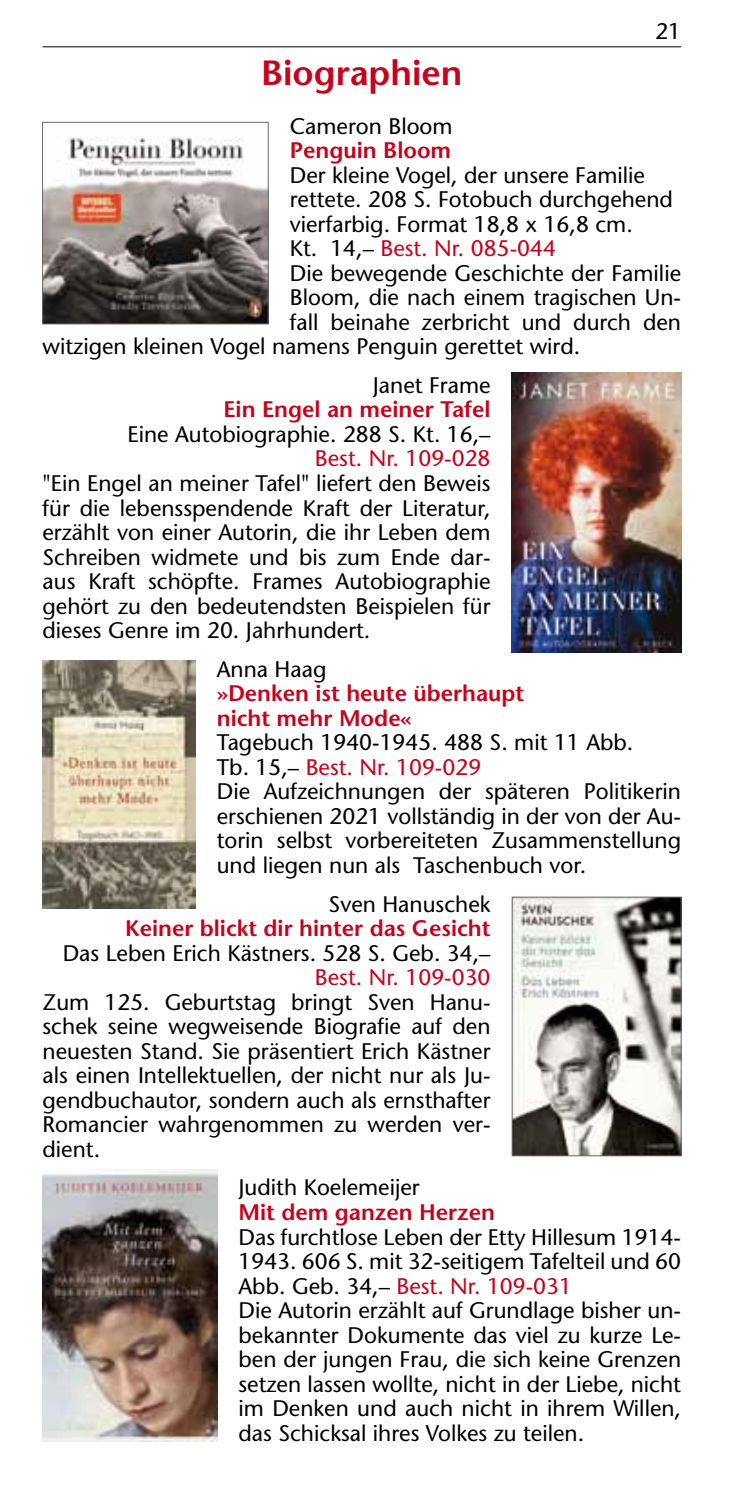
<style>
.page{position:relative;width:745px;height:1489px;background:#fff}
.page>*{position:absolute;margin:0;border:0;box-sizing:border-box;transform-origin:0 0}
.t1{font:600 35px "Stone Sans";color:#c90019}
.t2{font:22.5px/24.5px "Stone Sans";color:#000;text-align:justify}
.t3{font:600 22.5px/24.5px "Stone Sans";color:#c90019}
.t4{font:22.5px "Stone Sans";color:#c90019}
.s1{color:#000}
.s2{color:#c90019}
</style>
<div class="page">
<hr style="left:43px;top:46px;width:637px;height:1px;background:#000">
<img style="left:44px;top:136px;width:222px;height:186px">
<div style="left:42px;top:122px;width:226px;height:202px;border:1px solid #696a6b"></div>
<img style="left:511px;top:372px;width:169px;height:280px">
<img style="left:43px;top:660px;width:152px;height:248px">
<img style="left:513px;top:898px;width:166px;height:255px">
<div style="left:511px;top:896px;width:170px;height:259px;border:1px solid #696a6b"></div>
<img style="left:43px;top:1169px;width:174px;height:271px">
<p class="t2" style="left:655px;top:18px;width:27px">21</p>
<h1 class="t1" style="left:261px;top:51px;width:202px">Biographien</h1>
<p class="t2" style="left:289px;top:113px;width:164px">Cameron Bloom</p>
<p class="t3" style="left:289px;top:138px;width:163px">Penguin Bloom</p>
<p class="t2" style="left:289px;top:162px;width:356px">Der kleine Vogel, der unsere Familie</p>
<p class="t2" style="left:289px;top:187px;width:384px">rettete. 208 S. Fotobuch durchgehend</p>
<p class="t2" style="left:289px;top:211px;width:344px">vierfarbig. Format 18,8 x 16,8 cm.</p>
<p class="t4" style="left:289px;top:234px;width:267px"><span class="s1">Kt. 14,–</span> Best. Nr. 085-044</p>
<p class="t2" style="left:289px;top:260px;width:392px">Die bewegende Geschichte der Familie</p>
<p class="t2" style="left:289px;top:285px;width:392px">Bloom, die nach einem tragischen Un-</p>
<p class="t2" style="left:289px;top:309px;width:392px">fall beinahe zerbricht und durch den</p>
<p class="t2" style="left:43px;top:334px;width:539px">witzigen kleinen Vogel namens Penguin gerettet wird.</p>
<p class="t2" style="left:372px;top:372px;width:119px">Janet Frame</p>
<p class="t3" style="left:223px;top:397px;width:268px">Ein Engel an meiner Tafel</p>
<p class="t2" style="left:127px;top:421px;width:364px">Eine Autobiographie. 288 S. Kt. 16,–</p>
<p class="t4" style="left:315px;top:445px;width:177px">Best. Nr. 109-028</p>
<p class="t2" style="left:43px;top:470px;width:449px">"Ein Engel an meiner Tafel" liefert den Beweis für die lebensspendende Kraft der Literatur, erzählt von einer Autorin, die ihr Leben dem Schreiben widmete und bis zum Ende dar&shy;aus Kraft schöpfte. Frames Autobiographie gehört zu den bedeutendsten Beispielen für dieses Genre im 20. Jahrhundert.</p>
<p class="t2" style="left:217px;top:656px;width:111px">Anna Haag</p>
<p class="t3" style="left:217px;top:681px;width:309px">»Denken ist heute überhaupt nicht mehr Mode«</p>
<p class="t2" style="left:217px;top:730px;width:465px;text-align:left">Tagebuch 1940-1945. 488 S. mit 11 Abb.<br>Tb. 15,– <span class="s2">Best. Nr. 109-029<br></span>Die Aufzeichnungen der späteren Politikerin erschienen 2021 vollständig in der von der Au&shy;torin selbst vorbereiteten Zusammenstellung und liegen nun als Taschenbuch vor.</p>
<p class="t2" style="left:328px;top:891px;width:163px">Sven Hanuschek</p>
<p class="t3" style="left:125px;top:915px;width:366px">Keiner blickt dir hinter das Gesicht</p>
<p class="t2" style="left:63px;top:940px;width:429px">Das Leben Erich Kästners. 528 S. Geb. 34,–</p>
<p class="t4" style="left:315px;top:963px;width:177px">Best. Nr. 109-030</p>
<p class="t2" style="left:43px;top:989px;width:449px">Zum 125. Geburtstag bringt Sven Hanu&shy;schek seine wegweisende Biografie auf den neuesten Stand. Sie präsentiert Erich Kästner als einen Intellektuellen, der nicht nur als Ju&shy;gendbuchautor, sondern auch als ernsthafter Romancier wahrgenommen zu werden ver&shy;dient.</p>
<p class="t2" style="left:238px;top:1175px;width:182px">Judith Koelemeijer</p>
<p class="t3" style="left:238px;top:1199px;width:258px">Mit dem ganzen Herzen</p>
<p class="t2" style="left:238px;top:1224px;width:444px;text-align:left">Das furchtlose Leben der Etty Hillesum 1914- 1943. 606 S. mit 32-seitigem Tafelteil und 60<br>Abb. Geb. 34,– <span class="s2">Best. Nr. 109-031<br></span>Die Autorin erzählt auf Grundlage bisher un&shy;bekannter Dokumente das viel zu kurze Le&shy;ben der jungen Frau, die sich keine Grenzen setzen lassen wollte, nicht in der Liebe, nicht im Denken und auch nicht in ihrem Willen, das Schicksal ihres Volkes zu teilen.</p>
</div>
